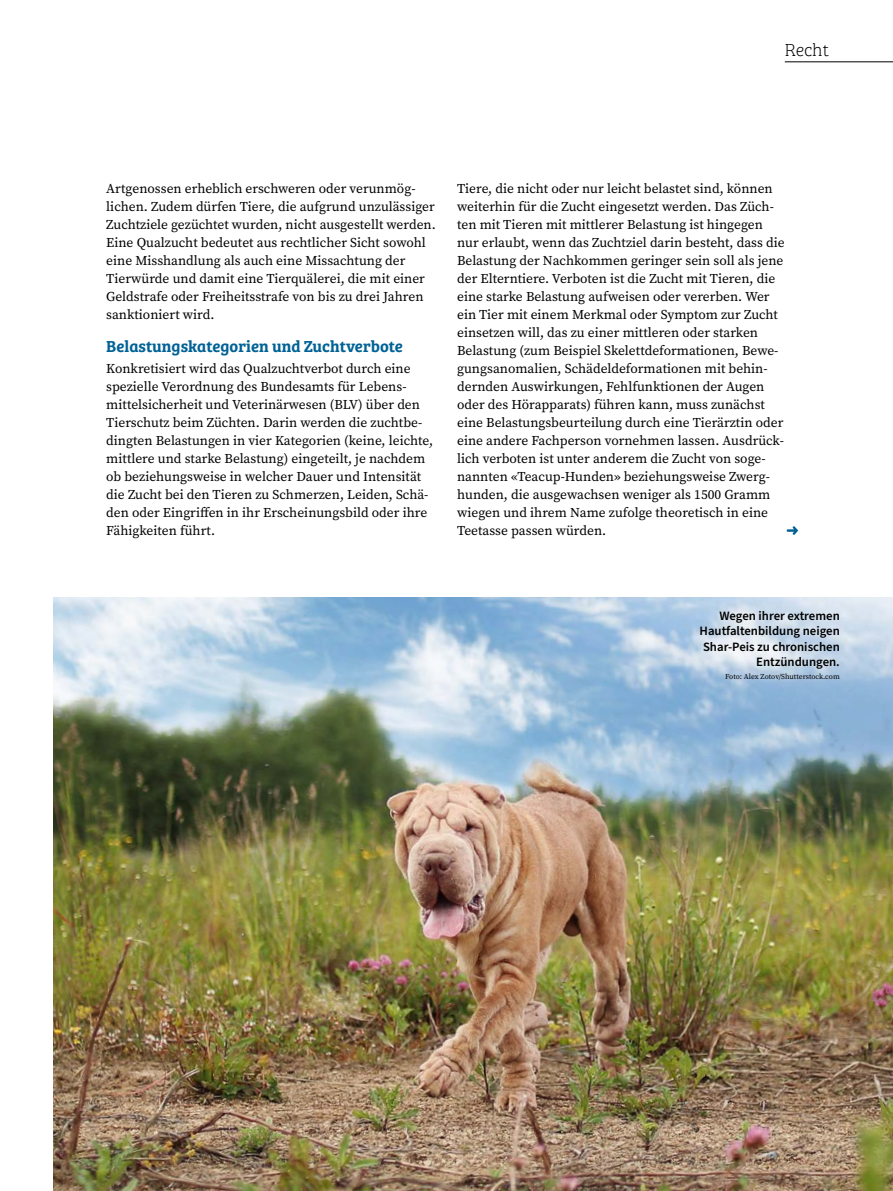
<style>
.page{position:relative;width:893px;height:1191px;background:#fff}
.page>*{position:absolute;margin:0;border:0;box-sizing:border-box;transform-origin:0 0}
.Rubrik_Rechts{font:18px "Bree Serif Th";letter-spacing:-.015em;color:#000}
.Untertitel{font:16.5px "Bree Serif Sb";color:#006296}
.Lauftext_9_12{font:13.5px/18px "Source Serif Pro";color:#000}
.Bildlegende{font:600 12.75px/15.3px "Source Sans Pro";color:#000;text-align:right}
.Bildcredit_Bildlegen{font:7.5px "Source Serif Pro";color:#000}
</style>
<div class="page">
<img style="left:53px;top:597px;width:840px;height:594px">
<svg style="left:787px;top:526px;width:11px;height:9px"></svg>
<hr style="left:785px;top:61px;width:108px;height:1px;background:#000">
<p class="Rubrik_Rechts" style="left:785px;top:37px;width:46px">Recht</p>
<p class="Lauftext_9_12" style="left:106px;top:180px;width:331px">Artgenossen erheblich erschweren oder verunmög&shy;lichen. Zudem dürfen Tiere, die aufgrund unzulässiger Zuchtziele gezüchtet wurden, nicht ausgestellt werden.<br>Eine Qualzucht bedeutet aus rechtlicher Sicht sowohl eine Misshandlung als auch eine Missachtung der Tierwürde und damit eine Tierquälerei, die mit einer Geldstrafe oder Freiheitsstrafe von bis zu drei Jahren sanktioniert wird.</p>
<p class="Untertitel" style="left:106px;top:334px;width:298px">Belastungskategorien und Zuchtverbote</p>
<p class="Lauftext_9_12" style="left:106px;top:360px;width:328px">Konkretisiert wird das Qualzuchtverbot durch eine spezielle Verordnung des Bundesamts für Lebens&shy;mittelsicherheit und Veterinärwesen (BLV) über den Tierschutz beim Züchten. Darin werden die zuchtbe&shy;dingten Belastungen in vier Kategorien (keine, leichte, mittlere und starke Belastung) eingeteilt, je nachdem ob beziehungsweise in welcher Dauer und Intensität die Zucht bei den Tieren zu Schmerzen, Leiden, Schä&shy;den oder Eingriffen in ihr Erscheinungsbild oder ihre Fähigkeiten führt.</p>
<p class="Lauftext_9_12" style="left:457px;top:180px;width:329px">Tiere, die nicht oder nur leicht belastet sind, können weiterhin für die Zucht eingesetzt werden. Das Züch&shy;ten mit Tieren mit mittlerer Belastung ist hingegen nur erlaubt, wenn das Zuchtziel darin besteht, dass die Belastung der Nachkommen geringer sein soll als jene der Elterntiere. Verboten ist die Zucht mit Tieren, die eine starke Belastung aufweisen oder vererben. Wer ein Tier mit einem Merkmal oder Symptom zur Zucht einsetzen will, das zu einer mittleren oder starken Belastung (zum Beispiel Skelettdeformationen, Bewe&shy;gungsanomalien, Schädeldeformationen mit behin&shy;dernden Auswirkungen, Fehlfunktionen der Augen oder des Hörapparats) führen kann, muss zunächst eine Belastungsbeurteilung durch eine Tierärztin oder eine andere Fachperson vornehmen lassen. Ausdrück&shy;lich verboten ist unter anderem die Zucht von soge&shy;nannten «Teacup-Hunden» beziehungsweise Zwerg&shy;hunden, die ausgewachsen weniger als 1500 Gramm wiegen und ihrem Name zufolge theoretisch in eine Teetasse passen würden.</p>
<p class="Bildlegende" style="left:699px;top:608px;width:142px">Wegen ihrer extremen<br>Hautfaltenbildung neigen<br>Shar-Peis zu chronischen<br>Entzündungen.</p>
<p class="Bildcredit_Bildlegen" style="left:725px;top:671px;width:116px">Foto: Alex Zotov/Shutterstock.com</p>
</div>
